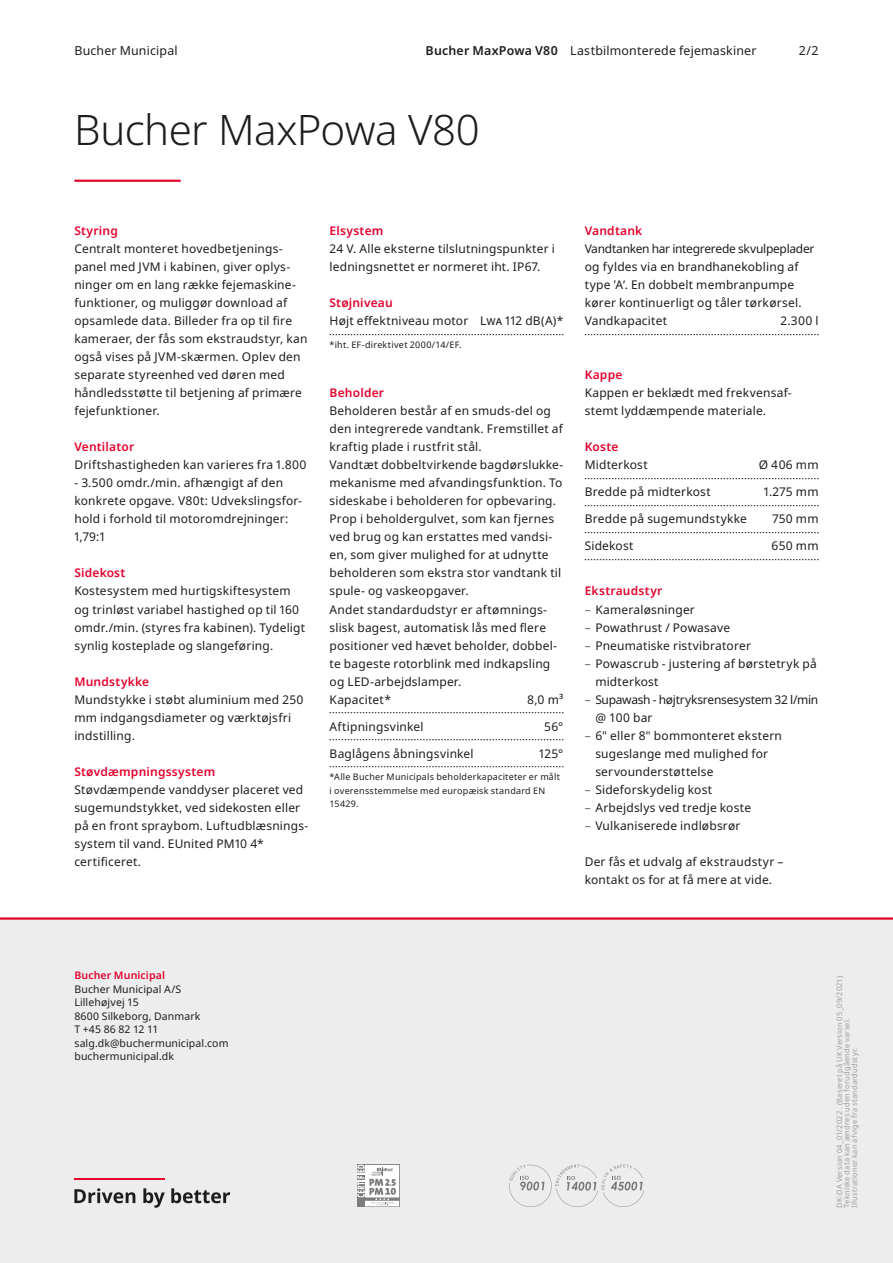
<style>
.page{position:relative;width:893px;height:1263px;background:#fff}
.page>*{position:absolute;margin:0;border:0;box-sizing:border-box;transform-origin:0 0}
.t1{font:300 42px "Noto Sans";letter-spacing:-.015em;color:#1d1d1b}
.t2{font:12.3px "Noto Sans";letter-spacing:.015em;color:#1d1d1b}
.t3{font:12px/18px "Noto Sans";letter-spacing:.015em;color:#1d1d1b}
.t4{font:600 12px "Noto Sans";letter-spacing:.015em;color:#e4042e}
.t5{font:12px/18px "Noto Sans";letter-spacing:-.025em;color:#1d1d1b}
.t6{font:10.5px/13.5px "Noto Sans";letter-spacing:.01em;color:#1d1d1b}
.t7{font:600 10.5px "Noto Sans";letter-spacing:.01em;color:#e4042e}
.t8{font:9px/13.5px "Noto Sans";letter-spacing:.025em;color:#1d1d1b}
.t9{font:7.5px/7.5px "Noto Sans";letter-spacing:.02em;color:#9e9f9f}
.s1{font-weight:600}
.s2{font-weight:300}
</style>
<div class="page">
<div style="left:0;top:918px;width:893px;height:345px;background:#ededed"></div>
<hr style="left:0;top:917px;width:893px;height:3px;background:#e4042e">
<hr style="left:74px;top:180px;width:107px;height:2px;background:#e4042e">
<svg style="left:330px;top:334px;width:233px;height:1px"></svg>
<svg style="left:330px;top:712px;width:233px;height:1px"></svg>
<svg style="left:330px;top:739px;width:233px;height:1px"></svg>
<svg style="left:330px;top:766px;width:233px;height:1px"></svg>
<svg style="left:585px;top:334px;width:234px;height:1px"></svg>
<svg style="left:585px;top:478px;width:234px;height:1px"></svg>
<svg style="left:585px;top:505px;width:234px;height:1px"></svg>
<svg style="left:585px;top:532px;width:234px;height:1px"></svg>
<svg style="left:585px;top:559px;width:234px;height:1px"></svg>
<svg style="left:509px;top:1164px;width:135px;height:43px"></svg>
<div style="left:357px;top:1164px;width:43px;height:43px;border:1px solid #7f7e81"></div>
<div style="left:357px;top:1164px;width:8px;height:43px;background:#7c7c7c"></div>
<svg style="left:357px;top:1164px;width:43px;height:42px"></svg>
<svg style="left:74px;top:1188px;width:61px;height:15px"></svg>
<svg style="left:143px;top:1188px;width:22px;height:20px"></svg>
<svg style="left:171px;top:1188px;width:59px;height:15px"></svg>
<hr style="left:74px;top:1178px;width:91px;height:2px;background:#e4042e">
<p class="t2" style="left:74px;top:42px;width:105px">Bucher Municipal</p>
<p class="t2" style="left:426px;top:42px;width:332px"><span class="s1">Bucher MaxPowa V80</span> Lastbilmonterede fejemaskiner</p>
<p class="t2" style="left:799px;top:42px;width:21px">2/2</p>
<h1 class="t1" style="left:74px;top:101px;width:407px">Bucher MaxPowa V80</h1>
<p class="t4" style="left:74px;top:223px;width:45px">Styring</p>
<p class="t3" style="left:74px;top:240px;width:235px">Centralt monteret hovedbetjenings&shy;panel med JVM i kabinen, giver oplys&shy;ninger om en lang række fejemaskine&shy;funktioner, og muliggør download af opsamlede data. Billeder fra op til fire kameraer, der fås som ekstraudstyr, kan også vises på JVM-skærmen. Oplev den separate styreenhed ved døren med håndledsstøtte til betjening af primære fejefunktioner.</p>
<p class="t4" style="left:74px;top:439px;width:61px">Ventilator</p>
<p class="t3" style="left:74px;top:456px;width:233px">Driftshastigheden kan varieres fra 1.800</p>
<p class="t3" style="left:74px;top:474px;width:229px">- 3.500 omdr./min. afhængigt af den konkrete opgave. V80t: Udvekslingsfor&shy;hold i forhold til motoromdrejninger:<br>1,79:1</p>
<p class="t4" style="left:74px;top:565px;width:53px">Sidekost</p>
<p class="t3" style="left:74px;top:582px;width:232px">Kostesystem med hurtigskiftesystem og trinløst variabel hastighed op til 160 omdr./min. (styres fra kabinen). Tydeligt synlig kosteplade og slangeføring.</p>
<p class="t4" style="left:74px;top:673px;width:76px">Mundstykke</p>
<p class="t3" style="left:74px;top:690px;width:231px">Mundstykke i støbt aluminium med 250 mm indgangsdiameter og værktøjsfri indstilling.</p>
<p class="t4" style="left:74px;top:763px;width:142px">Støvdæmpningssystem</p>
<p class="t3" style="left:74px;top:780px;width:235px">Støvdæmpende vanddyser placeret ved sugemundstykket, ved sidekosten eller på en front spraybom. Luftudblæsnings&shy;system til vand. EUnited PM10 4* certificeret.</p>
<p class="t4" style="left:330px;top:223px;width:55px">Elsystem</p>
<p class="t3" style="left:330px;top:240px;width:227px">24 V. Alle eksterne tilslutningspunkter i ledningsnettet er normeret iht. IP67.</p>
<p class="t4" style="left:330px;top:295px;width:65px">Støjniveau</p>
<p class="t3" style="left:330px;top:312px;width:235px">Højt effektniveau motor Lwa 112 dB(A)*</p>
<p class="t8" style="left:330px;top:338px;width:134px">*iht. EF-direktivet 2000/14/EF.</p>
<p class="t4" style="left:330px;top:385px;width:56px">Beholder</p>
<p class="t3" style="left:330px;top:402px;width:235px">Beholderen består af en smuds-del og den integrerede vandtank. Fremstillet af kraftig plade i rustfrit stål.<br>Vandtæt dobbeltvirkende bagdørslukke&shy;mekanisme med afvandingsfunktion. To sideskabe i beholderen for opbevaring.<br>Prop i beholdergulvet, som kan fjernes ved brug og kan erstattes med vandsi&shy;en, som giver mulighed for at udnytte beholderen som ekstra stor vandtank til spule- og vaskeopgaver.<br>Andet standardudstyr er aftømnings&shy;slisk bagest, automatisk lås med flere positioner ved hævet beholder, dobbel&shy;te bageste rotorblink med indkapsling og LED-arbejdslamper.<br>Kapacitet*</p>
<p class="t3" style="left:527px;top:690px;width:38px">8,0 m³</p>
<p class="t3" style="left:330px;top:717px;width:96px">Aftipningsvinkel</p>
<p class="t3" style="left:544px;top:717px;width:21px">56°</p>
<p class="t3" style="left:330px;top:744px;width:146px">Baglågens åbningsvinkel</p>
<p class="t3" style="left:539px;top:744px;width:26px">125°</p>
<p class="t8" style="left:330px;top:770px;width:232px">*Alle Bucher Municipals beholderkapaciteter er målt i overensstemmelse med europæisk standard EN<br>15429.</p>
<p class="t4" style="left:585px;top:223px;width:59px">Vandtank</p>
<p class="t3" style="left:585px;top:240px;width:231px">Vandtanken har integrerede skvulpeplader og fyldes via en brandhanekobling af type ’A’. En dobbelt membranpumpe kører kontinuerligt og tåler tørkørsel.<br>Vandkapacitet</p>
<p class="t3" style="left:780px;top:312px;width:40px">2.300 l</p>
<p class="t4" style="left:585px;top:367px;width:39px">Kappe</p>
<p class="t3" style="left:585px;top:384px;width:209px">Kappen er beklædt med frekvensaf&shy;stemt lyddæmpende materiale.</p>
<p class="t4" style="left:585px;top:439px;width:35px">Koste</p>
<p class="t3" style="left:585px;top:456px;width:64px">Midterkost</p>
<p class="t3" style="left:759px;top:456px;width:61px">Ø 406 mm</p>
<p class="t3" style="left:585px;top:483px;width:127px">Bredde på midterkost</p>
<p class="t3" style="left:764px;top:483px;width:56px">1.275 mm</p>
<p class="t3" style="left:585px;top:510px;width:164px">Bredde på sugemundstykke</p>
<p class="t3" style="left:772px;top:510px;width:48px">750 mm</p>
<p class="t3" style="left:585px;top:537px;width:50px">Sidekost</p>
<p class="t3" style="left:772px;top:537px;width:48px">650 mm</p>
<p class="t4" style="left:585px;top:583px;width:79px">Ekstraudstyr</p>
<p class="t3" style="left:585px;top:600px;width:112px"><span class="s2">–</span> Kameraløsninger</p>
<p class="t3" style="left:585px;top:618px;width:147px"><span class="s2">–</span> Powathrust / Powasave</p>
<p class="t3" style="left:585px;top:636px;width:168px"><span class="s2">–</span> Pneumatiske ristvibratorer</p>
<p class="t3" style="left:595px;top:654px;width:223px;text-indent:-11px"><span class="s2">–</span> Powascrub - justering af børstetryk på midterkost</p>
<p class="t5" style="left:595px;top:690px;width:224px;text-indent:-11px"><span class="s2">–</span> Supawash - højtryksrensesystem 32 l/min @ 100 bar</p>
<p class="t3" style="left:595px;top:726px;width:188px;text-indent:-11px"><span class="s2">–</span> 6" eller 8" bommonteret ekstern sugeslange med mulighed for servounderstøttelse</p>
<p class="t3" style="left:585px;top:780px;width:129px"><span class="s2">–</span> Sideforskydelig kost</p>
<p class="t3" style="left:585px;top:798px;width:168px"><span class="s2">–</span> Arbejdslys ved tredje koste</p>
<p class="t3" style="left:585px;top:816px;width:157px"><span class="s2">–</span> Vulkaniserede indløbsrør</p>
<p class="t3" style="left:585px;top:852px;width:200px">Der fås et udvalg af ekstraudstyr – kontakt os for at få mere at vide.</p>
<p class="t7" style="left:74px;top:968px;width:92px">Bucher Municipal</p>
<p class="t6" style="left:74px;top:982px;width:156px">Bucher Municipal A/S<br>Lillehøjvej 15<br>8600 Silkeborg, Danmark<br>T +45 86 82 12 11 salg.dk@buchermunicipal.com buchermunicipal.dk</p>
<p class="t9" style="left:836px;top:1208px;width:233px;rotate:-90deg">DK-DA Version 04_01/2022 . (Baseret på UK Version 05_09/2021)<br>Tekniske data kan ændres uden forudgående varsel.<br>Illustrationer kan afvige fra standardudstyr.</p>
</div>
